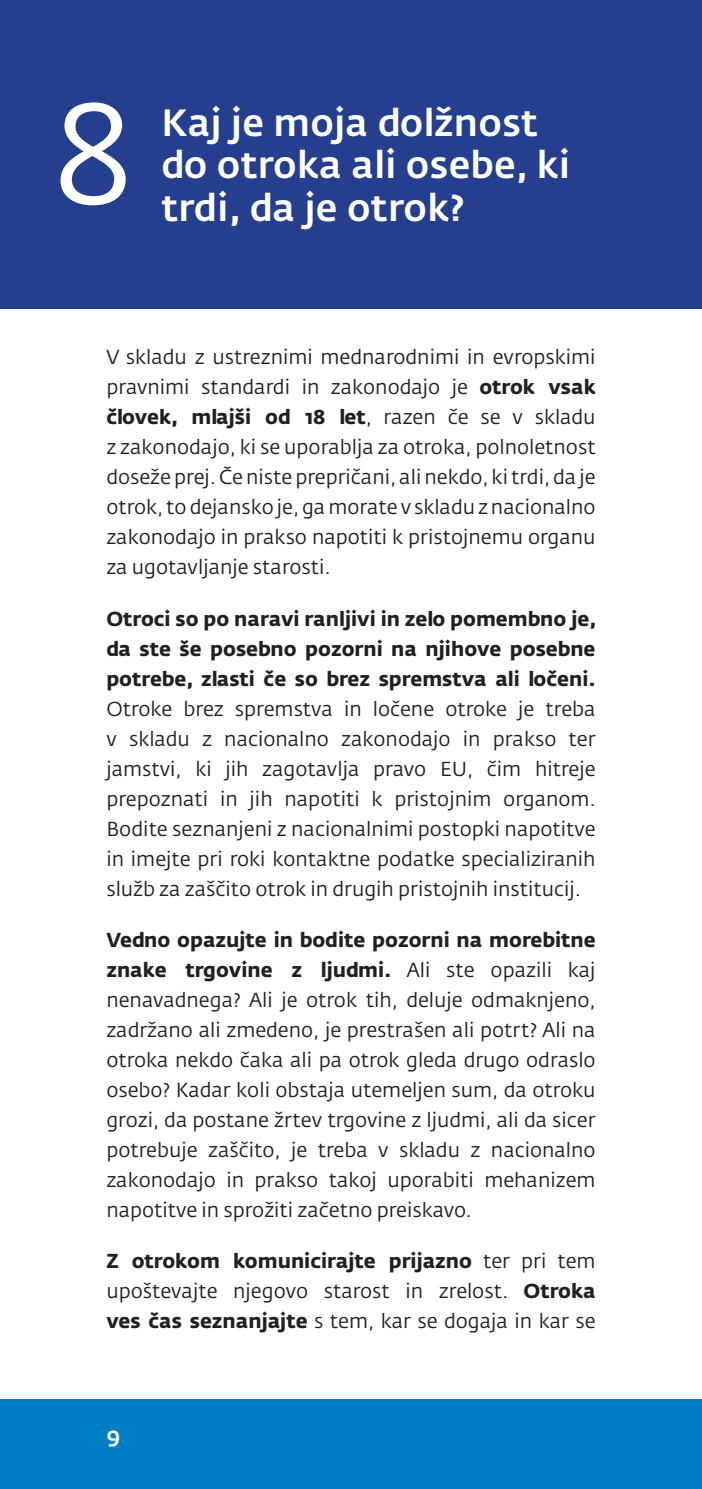
<style>
.page{position:relative;width:702px;height:1489px;background:#fff}
.page>*{position:absolute;margin:0;border:0;box-sizing:border-box;transform-origin:0 0}
.t1{font:141.25px "Fedra Sans Pro";color:#fff}
.Heading{font:500 37.5px/42.5px "Fedra Sans Pro";letter-spacing:.01em;color:#fff}
.t2{font:500 22.5px "Fedra Sans Pro";color:#fff}
.text{font:20px/30px "Fedra Sans Pro";color:#231f20;text-align:justify}
.s1{font-weight:700}
</style>
<div class="page">
<div style="left:0;top:1398px;width:702px;height:90px;background:#007ec5"></div>
<div style="left:0;top:0;width:702px;height:308px;background:#253f8e"></div>
<p class="t1" style="left:53px;top:66px;width:81px">8</p>
<p class="Heading" style="left:161px;top:101px;width:410px">Kaj je moja dolžnost do otroka ali osebe, ki trdi, da je otrok?</p>
<p class="text" style="left:106px;top:342px;width:491px">V skladu z ustreznimi mednarodnimi in evropskimi pravnimi standardi in zakonodajo je <span class="s1">otrok vsak človek, mlajši od 18 let</span>, razen če se v skladu z zakonodajo, ki se uporablja za otroka, polnoletnost doseže prej. Če niste prepričani, ali nekdo, ki trdi, da je otrok, to dejansko je, ga morate v skladu z nacionalno zakonodajo in prakso napotiti k pristojnemu organu za ugotavljanje starosti.</p>
<p class="text" style="left:106px;top:603px;width:491px"><span class="s1">Otroci so po naravi ranljivi in zelo pomembno je, da ste še posebno pozorni na njihove posebne potrebe, zlasti če so brez spremstva ali ločeni.<br></span>Otroke brez spremstva in ločene otroke je treba v skladu z nacionalno zakonodajo in prakso ter jamstvi, ki jih zagotavlja pravo EU, čim hitreje prepoznati in jih napotiti k pristojnim organom.<br>Bodite seznanjeni z nacionalnimi postopki napotitve in imejte pri roki kontaktne podatke specializiranih služb za zaščito otrok in drugih pristojnih institucij.</p>
<p class="text" style="left:106px;top:924px;width:491px"><span class="s1">Vedno opazujte in bodite pozorni na morebitne znake trgovine z ljudmi.</span> Ali ste opazili kaj nenavadnega? Ali je otrok tih, deluje odmaknjeno, zadržano ali zmedeno, je prestrašen ali potrt? Ali na otroka nekdo čaka ali pa otrok gleda drugo odraslo osebo? Kadar koli obstaja utemeljen sum, da otroku grozi, da postane žrtev trgovine z ljudmi, ali da sicer potrebuje zaščito, je treba v skladu z nacionalno zakonodajo in prakso takoj uporabiti mehanizem napotitve in sprožiti začetno preiskavo.</p>
<p class="text" style="left:106px;top:1246px;width:490px"><span class="s1">Z otrokom komunicirajte prijazno</span> ter pri tem upoštevajte njegovo starost in zrelost. <span class="s1">Otroka ves čas seznanjajte</span> s tem, kar se dogaja in kar se</p>
<p class="t2" style="left:106px;top:1420px;width:15px">9</p>
</div>
